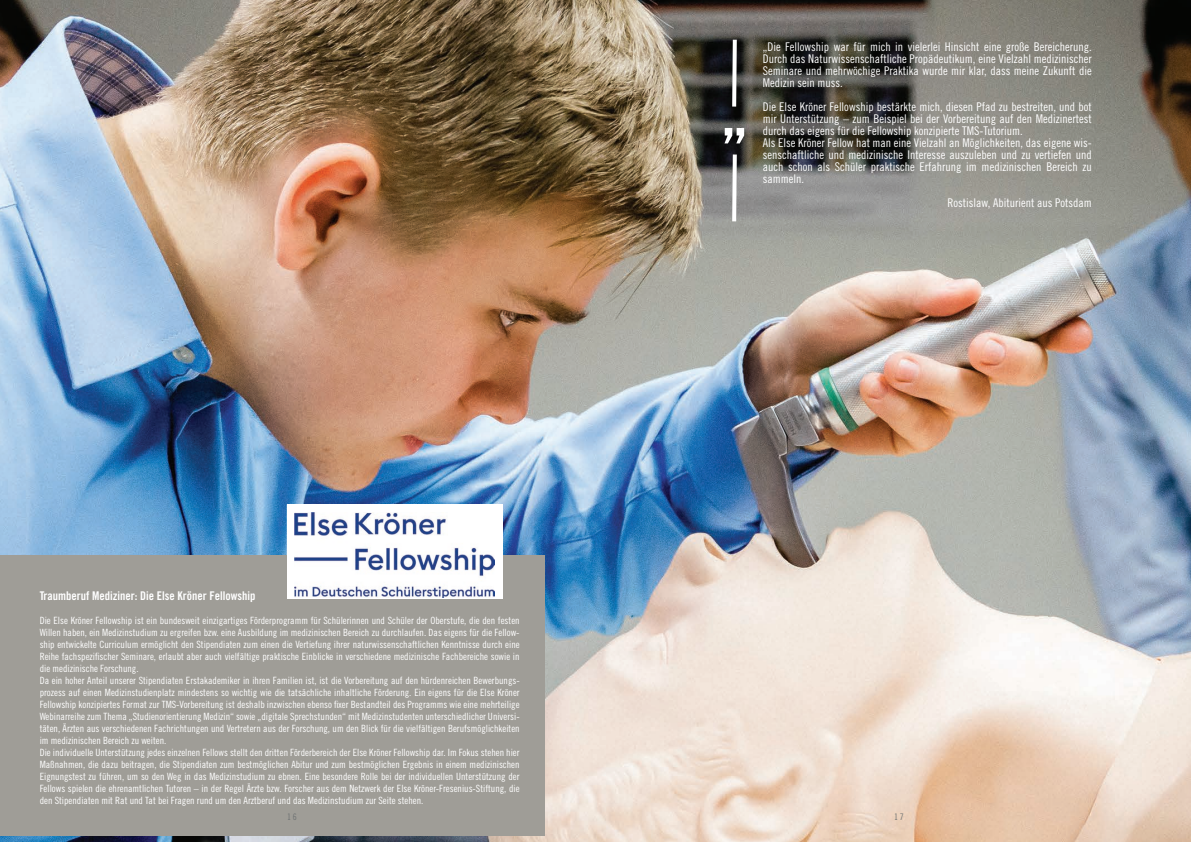
<style>
.page{position:relative;width:1191px;height:842px;background:#fff}
.page>*{position:absolute;margin:0;border:0;box-sizing:border-box;transform-origin:0 0}
.t1{font:64px "Trade Gothic LT Pro Bd Cn 20";color:#fff}
.t2{font:12px/12px "Trade Gothic LT Std Cn 18";color:#fff;text-align:justify}
.t3{font:12px "Trade Gothic LT Pro Bd Cn 20";color:#fff}
.t4{font:10px/12px "Trade Gothic LT Std Cn 18";color:#fff}
.t5{font:9px "Trade Gothic LT Std Cn 18";color:#6d7172}
</style>
<div class="page">
<img style="left:0;top:0;width:1191px;height:842px">
<div style="left:0;top:555px;width:544px;height:281px;background:#9f9d97"></div>
<div style="left:287px;top:505px;width:215px;height:94px;background:#fff"></div>
<img style="left:294px;top:513px;width:201px;height:85px">
<svg style="left:730px;top:36px;width:9px;height:75px"></svg>
<svg style="left:730px;top:150px;width:9px;height:75px"></svg>
<p class="t3" style="left:40px;top:588px;width:217px">Traumberuf Mediziner: Die Else Kröner Fellowship</p>
<p class="t4" style="left:40px;top:614px;width:481px">Die Else Kröner Fellowship ist ein bundesweit einzigartiges Förderprogramm für Schülerinnen und Schüler der Oberstufe, die den festen Willen haben, ein Medizinstudium zu ergreifen bzw. eine Ausbildung im medizinischen Bereich zu durchlaufen. Das eigens für die Fellow&shy;ship entwickelte Curriculum ermöglicht den Stipendiaten zum einen die Vertiefung ihrer naturwissenschaftlichen Kenntnisse durch eine Reihe fachspezifischer Seminare, erlaubt aber auch vielfältige praktische Einblicke in verschiedene medizinische Fachbereiche sowie in die medizinische Forschung.<br>Da ein hoher Anteil unserer Stipendiaten Erstakademiker in ihren Familien ist, ist die Vorbereitung auf den hürdenreichen Bewerbungs&shy;prozess auf einen Medizinstudienplatz mindestens so wichtig wie die tatsächliche inhaltliche Förderung. Ein eigens für die Else Kröner Fellowship konzipiertes Format zur TMS-Vorbereitung ist deshalb inzwischen ebenso fixer Bestandteil des Programms wie eine mehrteilige Webinarreihe zum Thema „Studienorientierung Medizin“ sowie „digitale Sprechstunden“ mit Medizinstudenten unterschiedlicher Universi&shy;täten, Ärzten aus verschiedenen Fachrichtungen und Vertretern aus der Forschung, um den Blick für die vielfältigen Berufsmöglichkeiten im medizinischen Bereich zu weiten.<br>Die individuelle Unterstützung jedes einzelnen Fellows stellt den dritten Förderbereich der Else Kröner Fellowship dar. Im Fokus stehen hier Maßnahmen, die dazu beitragen, die Stipendiaten zum bestmöglichen Abitur und zum bestmöglichen Ergebnis in einem medizinischen Eignungstest zu führen, um so den Weg in das Medizinstudium zu ebnen. Eine besondere Rolle bei der individuellen Unterstützung der Fellows spielen die ehrenamtlichen Tutoren – in der Regel Ärzte bzw. Forscher aus dem Netzwerk der Else Kröner-Fresenius-Stiftung, die den Stipendiaten mit Rat und Tat bei Fragen rund um den Arztberuf und das Medizinstudium zur Seite stehen.</p>
<h1 class="t1" style="left:720px;top:74px;width:30px">„</h1>
<p class="t2" style="left:763px;top:41px;width:330px">„Die Fellowship war für mich in vielerlei Hinsicht eine große Bereicherung.<br>Durch das Naturwissenschaftliche Propädeutikum, eine Vielzahl medizinischer Seminare und mehrwöchige Praktika wurde mir klar, dass meine Zukunft die Medizin sein muss.</p>
<p class="t2" style="left:763px;top:101px;width:330px;text-align:left">Die Else Kröner Fellowship bestärkte mich, diesen Pfad zu bestreiten, und bot mir Unterstützung – zum Beispiel bei der Vorbereitung auf den Medizinertest durch das eigens für die Fellowship konzipierte TMS-Tutorium.<br>Als Else Kröner Fellow hat man eine Vielzahl an Möglichkeiten, das eigene wis&shy;senschaftliche und medizinische Interesse auszuleben und zu vertiefen und auch schon als Schüler praktische Erfahrung im medizinischen Bereich zu sammeln.</p>
<p class="t2" style="left:947px;top:197px;width:146px">Rostislaw, Abiturient aus Potsdam</p>
<p class="t5" style="left:287px;top:811px;width:11px">16</p>
<p class="t5" style="left:894px;top:811px;width:11px">17</p>
</div>
